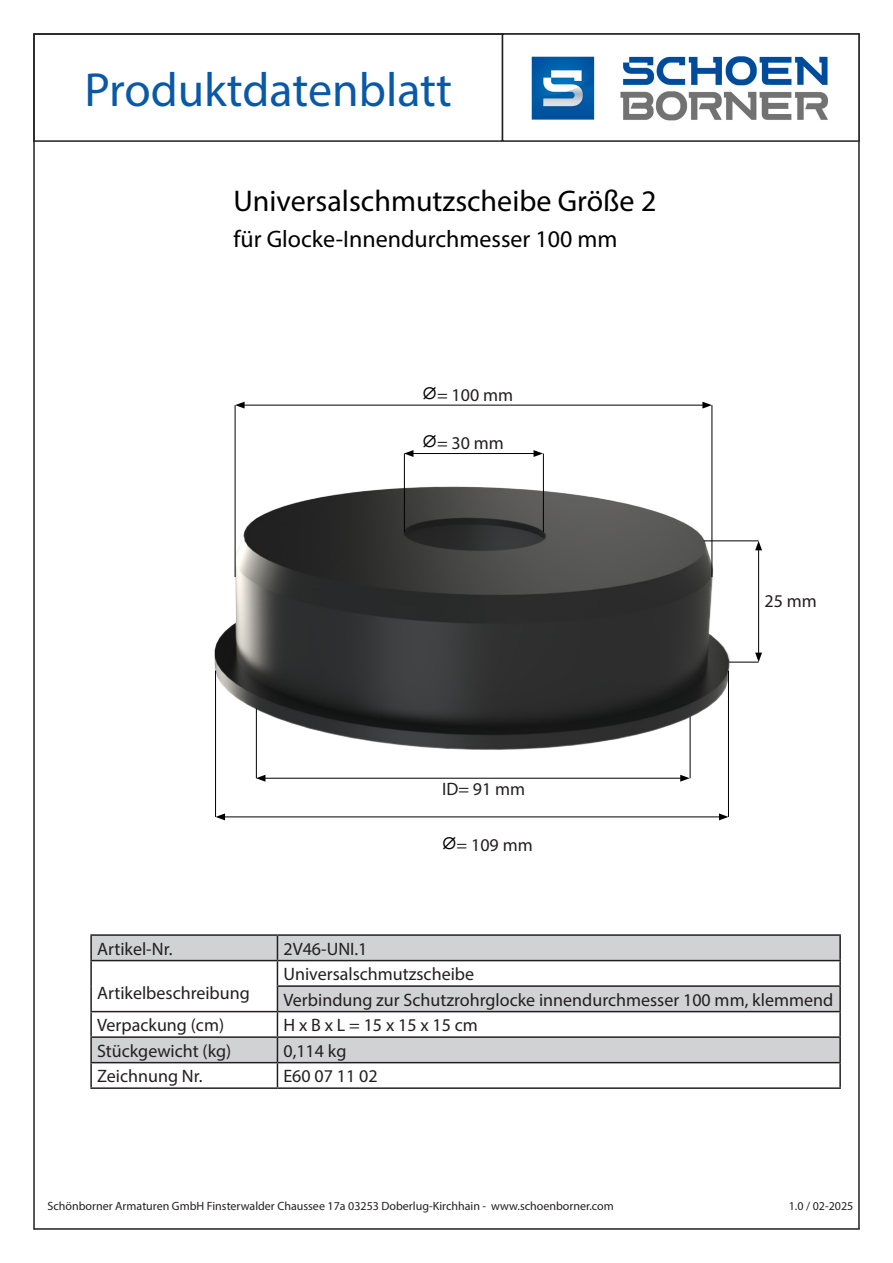
<style>
.page{position:relative;width:893px;height:1263px;background:#fff}
.page>*{position:absolute;margin:0;border:0;box-sizing:border-box;transform-origin:0 0}
.t1{font:48px "Myriad Pro";color:#0a59a7}
.t2{font:30px "Myriad Pro";color:#000001}
.t3{font:24px "Myriad Pro";color:#000001}
.t4{font:18px "Myriad Pro";color:#231f20}
.t5{font:12px "Myriad Pro";color:#231f20}
.s1{font-family:"Cambria";font-size:27px;color:#000001}
</style>
<div class="page">
<hr style="left:858px;top:33px;width:2px;height:1196px;background:#231f20">
<hr style="left:34px;top:1228px;width:826px;height:2px;background:#231f20">
<hr style="left:33px;top:33px;width:2px;height:1197px;background:#231f20">
<svg style="left:92px;top:936px;width:747px;height:126px;fill:#d1d2d4"></svg>
<hr style="left:90px;top:934px;width:187px;height:2px;background:#231f20">
<hr style="left:90px;top:936px;width:2px;height:24px;background:#231f20">
<hr style="left:277px;top:934px;width:564px;height:2px;background:#231f20">
<hr style="left:839px;top:936px;width:2px;height:24px;background:#231f20">
<hr style="left:90px;top:960px;width:187px;height:1px;background:#231f20">
<hr style="left:90px;top:961px;width:2px;height:25px;background:#231f20">
<hr style="left:277px;top:960px;width:564px;height:1px;background:#231f20">
<hr style="left:839px;top:961px;width:2px;height:24px;background:#231f20">
<hr style="left:90px;top:986px;width:2px;height:25px;background:#231f20">
<hr style="left:277px;top:985px;width:564px;height:2px;background:#231f20">
<hr style="left:839px;top:987px;width:2px;height:24px;background:#231f20">
<hr style="left:90px;top:1011px;width:187px;height:1px;background:#231f20">
<hr style="left:90px;top:1012px;width:2px;height:24px;background:#231f20">
<hr style="left:277px;top:1011px;width:564px;height:1px;background:#231f20">
<hr style="left:839px;top:1012px;width:2px;height:24px;background:#231f20">
<hr style="left:90px;top:1036px;width:187px;height:2px;background:#231f20">
<hr style="left:90px;top:1038px;width:2px;height:24px;background:#231f20">
<hr style="left:277px;top:1036px;width:564px;height:2px;background:#231f20">
<hr style="left:839px;top:1038px;width:2px;height:24px;background:#231f20">
<hr style="left:90px;top:1062px;width:187px;height:1px;background:#231f20">
<hr style="left:90px;top:1063px;width:2px;height:24px;background:#231f20">
<hr style="left:277px;top:1062px;width:564px;height:1px;background:#231f20">
<svg style="left:277px;top:936px;width:1px;height:151px"></svg>
<hr style="left:839px;top:1063px;width:2px;height:24px;background:#231f20">
<hr style="left:90px;top:1087px;width:187px;height:2px;background:#231f20">
<hr style="left:277px;top:1087px;width:564px;height:2px;background:#231f20">
<div style="left:33px;top:33px;width:470px;height:109px;border:2px solid #231f20"></div>
<img style="left:531px;top:56px;width:297px;height:65px">
<div style="left:502px;top:33px;width:358px;height:109px;border:2px solid #231f20"></div>
<img style="left:214px;top:405px;width:539px;height:416px">
<hr style="left:404px;top:453px;width:1px;height:79px;background:#000001">
<hr style="left:543px;top:453px;width:1px;height:79px;background:#000001">
<hr style="left:690px;top:716px;width:1px;height:62px;background:#000001">
<hr style="left:256px;top:708px;width:1px;height:70px;background:#000001">
<hr style="left:263px;top:778px;width:420px;height:1px;background:#000001">
<svg style="left:256px;top:775px;width:9px;height:7px"></svg>
<svg style="left:680px;top:775px;width:10px;height:7px"></svg>
<hr style="left:411px;top:453px;width:125px;height:1px;background:#000001">
<svg style="left:404px;top:450px;width:9px;height:7px"></svg>
<svg style="left:533px;top:450px;width:10px;height:7px"></svg>
<hr style="left:729px;top:662px;width:30px;height:1px;background:#000001">
<hr style="left:704px;top:540px;width:55px;height:1px;background:#000001">
<hr style="left:758px;top:548px;width:1px;height:107px;background:#000001">
<svg style="left:755px;top:541px;width:7px;height:9px"></svg>
<svg style="left:755px;top:653px;width:7px;height:9px"></svg>
<hr style="left:215px;top:671px;width:1px;height:146px;background:#000001">
<hr style="left:728px;top:671px;width:1px;height:146px;background:#000001">
<hr style="left:223px;top:816px;width:498px;height:1px;background:#000001">
<svg style="left:216px;top:813px;width:9px;height:7px"></svg>
<svg style="left:719px;top:813px;width:9px;height:7px"></svg>
<hr style="left:235px;top:405px;width:1px;height:172px;background:#000001">
<hr style="left:712px;top:405px;width:1px;height:172px;background:#000001">
<hr style="left:242px;top:405px;width:463px;height:1px;background:#000001">
<svg style="left:235px;top:402px;width:10px;height:7px"></svg>
<svg style="left:702px;top:402px;width:10px;height:7px"></svg>
<p class="t1" style="left:84px;top:60px;width:369px">Produktdatenblatt</p>
<p class="t2" style="left:234px;top:183px;width:424px">Universalschmutzscheibe Größe 2</p>
<p class="t3" style="left:234px;top:225px;width:386px">für Glocke-Innendurchmesser 100 mm</p>
<p class="t4" style="left:423px;top:384px;width:92px"><span class="s1">⌀</span>= 100 mm</p>
<p class="t4" style="left:423px;top:432px;width:83px"><span class="s1">⌀</span>= 30 mm</p>
<p class="t4" style="left:442px;top:778px;width:85px">ID= 91 mm</p>
<p class="t4" style="left:442px;top:834px;width:92px"><span class="s1">⌀</span>= 109 mm</p>
<p class="t4" style="left:765px;top:589px;width:54px">25 mm</p>
<p class="t4" style="left:97px;top:937px;width:77px">Artikel-Nr.</p>
<p class="t4" style="left:283px;top:937px;width:86px">2V46-UNI.1</p>
<p class="t4" style="left:97px;top:982px;width:154px">Artikelbeschreibung</p>
<p class="t4" style="left:283px;top:963px;width:192px">Universalschmutzscheibe</p>
<p class="t4" style="left:283px;top:988px;width:551px">Verbindung zur Schutzrohrglocke innendurchmesser 100 mm, klemmend</p>
<p class="t4" style="left:97px;top:1014px;width:129px">Verpackung (cm)</p>
<p class="t4" style="left:283px;top:1014px;width:196px">H x B x L = 15 x 15 x 15 cm</p>
<p class="t4" style="left:97px;top:1039px;width:136px">Stückgewicht (kg)</p>
<p class="t4" style="left:283px;top:1039px;width:64px">0,114 kg</p>
<p class="t4" style="left:97px;top:1065px;width:107px">Zeichnung Nr.</p>
<p class="t4" style="left:283px;top:1065px;width:96px">E60 07 11 02</p>
<p class="t5" style="left:48px;top:1198px;width:568px">Schönborner Armaturen GmbH Finsterwalder Chaussee 17a 03253 Doberlug-Kirchhain - www.schoenborner.com</p>
<p class="t5" style="left:789px;top:1198px;width:66px">1.0 / 02-2025</p>
</div>
